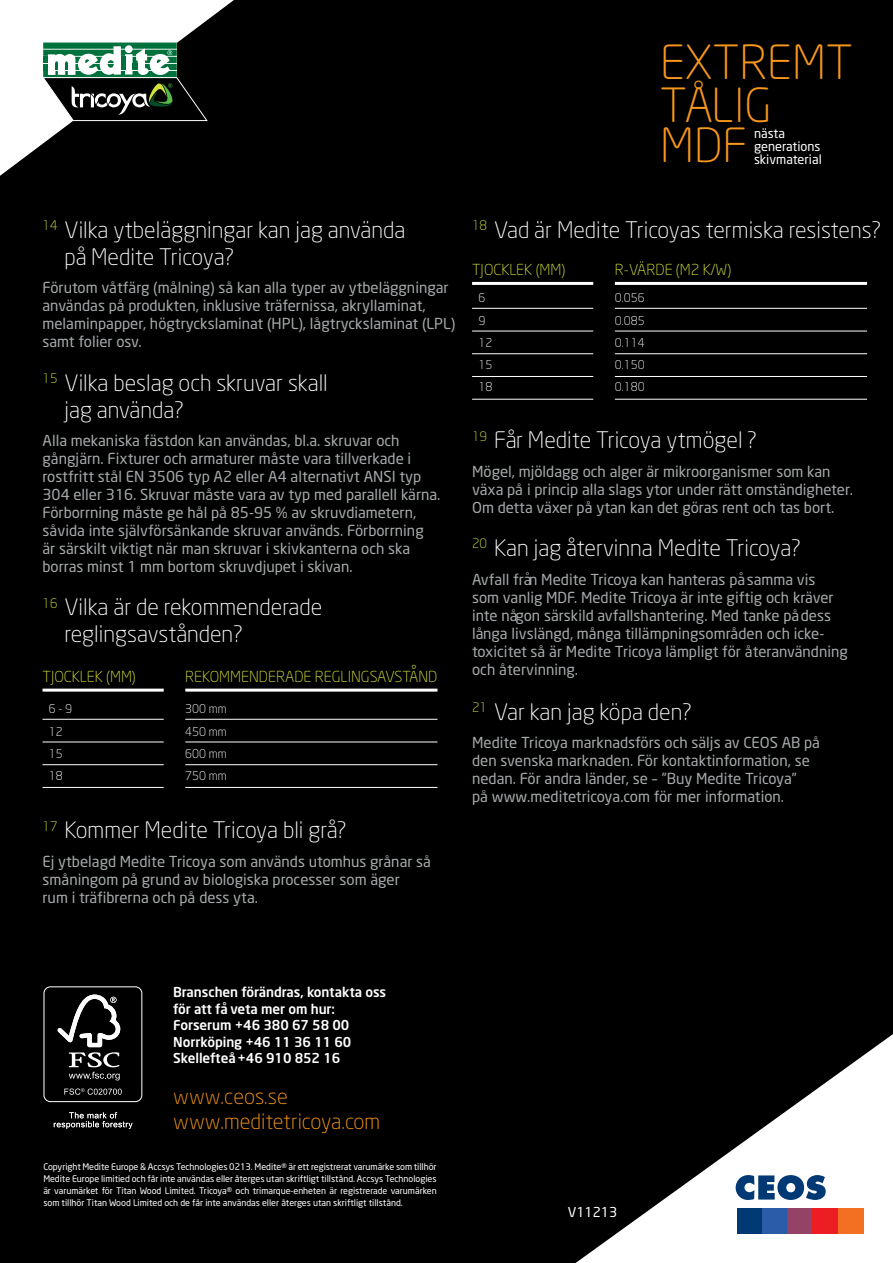
<style>
.page{position:relative;width:893px;height:1263px;background:#000}
.page>*{position:absolute;margin:0;border:0;box-sizing:border-box;transform-origin:0 0}
.t1{font:300 46.5px/41.7px "Neo Sans CE";color:#f8971d}
.t2{font:300 22.5px/27px "Neo Sans CE";color:#fff}
.t3{font:300 21px/24.8px "Neo Sans CE";color:#f8971d}
.t4{font:15px/18px "Neo Sans CE";color:#a7aaac}
.t5{font:300 15px "Neo Sans CE";color:#d6e03d}
.t6{font:500 13.5px/16.5px "Neo Sans CE";letter-spacing:-.005em;color:#fff}
.t7{font:13.5px "Neo Sans CE";color:#fff}
.t8{font:300 13.05px "Neo Sans CE";color:#d6e03d}
.t9{font:12.75px/13px "Neo Sans CE";color:#fff}
.t10{font:300 12px/22.2px "Neo Sans CE";color:#fff}
.t11{font:9px/12px "Neo Sans CE";letter-spacing:-.005em;color:#fff;text-align:justify}
</style>
<div class="page">
<svg style="left:42px;top:43px;width:166px;height:79px"></svg>
<hr style="left:43px;top:689px;width:121px;height:3px;background:#fff">
<hr style="left:472px;top:282px;width:121px;height:3px;background:#fff">
<hr style="left:43px;top:719px;width:121px;height:1px;background:#fff">
<hr style="left:472px;top:308px;width:121px;height:1px;background:#fff">
<hr style="left:43px;top:742px;width:121px;height:1px;background:#fff">
<hr style="left:472px;top:331px;width:121px;height:1px;background:#fff">
<hr style="left:43px;top:764px;width:121px;height:1px;background:#fff">
<hr style="left:472px;top:353px;width:121px;height:1px;background:#fff">
<hr style="left:43px;top:787px;width:121px;height:1px;background:#fff">
<hr style="left:472px;top:376px;width:121px;height:1px;background:#fff">
<hr style="left:472px;top:399px;width:121px;height:1px;background:#fff">
<hr style="left:185px;top:719px;width:252px;height:1px;background:#fff">
<hr style="left:615px;top:308px;width:252px;height:1px;background:#fff">
<hr style="left:185px;top:742px;width:252px;height:1px;background:#fff">
<hr style="left:615px;top:331px;width:252px;height:1px;background:#fff">
<hr style="left:185px;top:764px;width:252px;height:1px;background:#fff">
<hr style="left:615px;top:353px;width:252px;height:1px;background:#fff">
<hr style="left:185px;top:787px;width:252px;height:1px;background:#fff">
<hr style="left:615px;top:376px;width:252px;height:1px;background:#fff">
<hr style="left:615px;top:399px;width:252px;height:1px;background:#fff">
<hr style="left:185px;top:689px;width:252px;height:3px;background:#fff">
<hr style="left:615px;top:282px;width:252px;height:3px;background:#fff">
<div style="left:43px;top:986px;width:99px;height:116px;border:1px solid #fff;border-radius:6px"></div>
<svg style="left:57px;top:994px;width:63px;height:86px"></svg>
<svg style="left:54px;top:1112px;width:78px;height:17px"></svg>
<svg style="left:64px;top:1088px;width:58px;height:7px"></svg>
<svg style="left:736px;top:1175px;width:90px;height:25px"></svg>
<div style="left:737px;top:1208px;width:25px;height:25px;background:#003974"></div>
<div style="left:762px;top:1208px;width:26px;height:25px;background:#2a5caa"></div>
<div style="left:788px;top:1208px;width:25px;height:25px;background:#944266"></div>
<div style="left:813px;top:1208px;width:25px;height:25px;background:#ed1d24"></div>
<div style="left:838px;top:1208px;width:25px;height:25px;background:#f36f21"></div>
<h1 class="t1" style="left:660px;top:41px;width:194px">EXTREMT<br>TA<sup>°</sup> LIG<br>MDF</h1>
<p class="t9" style="left:754px;top:127px;width:69px">nästa generations skivmaterial</p>
<p class="t8" style="left:43px;top:218px;width:17px">14</p>
<p class="t8" style="left:472px;top:218px;width:17px">18</p>
<h2 class="t2" style="left:64px;top:216px;width:343px">Vilka ytbeläggningar kan jag använda pa<sup>°</sup> Medite Tricoya?</h2>
<h2 class="t2" style="left:494px;top:216px;width:389px">Vad är Medite Tricoyas termiska resistens?</h2>
<p class="t5" style="left:615px;top:261px;width:118px">R-VÄRDE (M2 K/W)</p>
<p class="t5" style="left:472px;top:261px;width:95px">TJOCKLEK (MM)</p>
<p class="t4" style="left:43px;top:279px;width:414px">Förutom va<sup>°</sup> tfärg (ma<sup>°</sup> lning) sa<sup>°</sup> kan alla typer av ytbeläggningar användas pa<sup>°</sup> produkten, inklusive träfernissa, akryllaminat, melaminpapper, högtryckslaminat (HPL), la<sup>°</sup> gtryckslaminat (LPL) samt folier osv.</p>
<p class="t8" style="left:43px;top:371px;width:17px">15</p>
<h2 class="t2" style="left:65px;top:369px;width:265px">Vilka beslag och skruvar skall jag använda?</h2>
<p class="t4" style="left:43px;top:432px;width:399px">Alla mekaniska fästdon kan användas, bl.a. skruvar och<br>ga<sup>°</sup> ngjärn. Fixturer och armaturer ma<sup>°</sup> ste vara tillverkade i rostfritt sta<sup>°</sup> l EN 3506 typ A2 eller A4 alternativt ANSI typ 304 eller 316. Skruvar ma<sup>°</sup> ste vara av typ med parallell kärna.<br>Förborrning ma<sup>°</sup> ste ge ha<sup>°</sup> l pa<sup>°</sup> 85-95 % av skruvdiametern,<br>sa<sup>°</sup> vida inte självförsänkande skruvar används. Förborrning<br>är särskilt viktigt när man skruvar i skivkanterna och ska borras minst 1 mm bortom skruvdjupet i skivan.</p>
<p class="t8" style="left:43px;top:595px;width:17px">16</p>
<h2 class="t2" style="left:64px;top:593px;width:259px">Vilka är de rekommenderade reglingsavsta<sup>°</sup>nden?</h2>
<p class="t5" style="left:43px;top:667px;width:95px">TJOCKLEK (MM)</p>
<p class="t10" style="left:49px;top:698px;width:25px">6 - 9<br>12<br>15<br>18</p>
<p class="t5" style="left:411px;top:662px;width:6px">°</p>
<p class="t5" style="left:185px;top:667px;width:254px">REKOMMENDERADE REGLINGSAVSTAND</p>
<p class="t10" style="left:185px;top:698px;width:43px;text-align:justify">300 mm 450 mm 600 mm 750 mm</p>
<p class="t8" style="left:43px;top:818px;width:17px">17</p>
<h2 class="t2" style="left:65px;top:816px;width:284px">Kommer Medite Tricoya bli gra<sup>°</sup>?</h2>
<p class="t4" style="left:43px;top:852px;width:390px">Ej ytbelagd Medite Tricoya som används utomhus gra<sup>°</sup> nar sa<sup>° </sup>sma<sup>°</sup> ningom pa<sup>°</sup> grund av biologiska processer som äger<br>rum i träfibrerna och pa<sup>°</sup> dess yta.</p>
<p class="t10" style="left:478px;top:287px;width:15px">6<br>9<br>12<br>15<br>18</p>
<p class="t10" style="left:615px;top:287px;width:31px;text-align:justify">0.056<br>0.085<br>0.114<br>0.150<br>0.180</p>
<p class="t8" style="left:472px;top:428px;width:17px">19</p>
<h2 class="t2" style="left:494px;top:426px;width:264px">Fa<sup>°</sup>r Medite Tricoya ytmögel ?</h2>
<p class="t4" style="left:472px;top:462px;width:382px">Mögel, mjöldagg och alger är mikroorganismer som kan växa pa<sup>°</sup> i princip alla slags ytor under rätt omständigheter.<br>Om detta växer pa<sup>°</sup> ytan kan det göras rent och tas bort.</p>
<p class="t8" style="left:472px;top:536px;width:17px">20</p>
<h2 class="t2" style="left:494px;top:534px;width:308px">Kan jag a<sup>°</sup>tervinna Medite Tricoya?</h2>
<p class="t4" style="left:472px;top:570px;width:377px">Avfall fra<sup>°</sup>n Medite Tricoya kan hanteras pa<sup>°</sup> samma vis<br>som vanlig MDF. Medite Tricoya är inte giftig och kräver inte na<sup>°</sup>gon särskild avfallshantering. Med tanke pa<sup>°</sup> dess<br>la<sup>°</sup> nga livslängd, ma<sup>°</sup> nga tillämpningsomra<sup>°</sup> den och icke&shy;toxicitet sa<sup>°</sup> är Medite Tricoya lämpligt för a<sup>°</sup> teranvändning och a<sup>°</sup> tervinning.</p>
<p class="t8" style="left:472px;top:699px;width:17px">21</p>
<h2 class="t2" style="left:494px;top:698px;width:199px">Var kan jag köpa den?</h2>
<p class="t4" style="left:472px;top:733px;width:349px">Medite Tricoya marknadsförs och säljs av CEOS AB pa<sup>° </sup>den svenska marknaden. För kontaktinformation, se nedan. För andra länder, se – ”Buy Medite Tricoya”<br>pa<sup>°</sup> www.meditetricoya.com för mer information.</p>
<p class="t6" style="left:173px;top:984px;width:214px">Branschen förändras, kontakta oss för att fa<sup>°</sup> veta mer om hur:<br>Forserum +46 380 67 58 00<br>Norrköping +46 11 36 11 60<br>Skelleftea<sup>°</sup> +46 910 852 16</p>
<h3 class="t3" style="left:173px;top:1084px;width:208px">www.ceos.se www.meditetricoya.com</h3>
<p class="t11" style="left:43px;top:1161px;width:395px">Copyright Medite Europe &amp; Accsys Technologies 0213. Medite® är ett registrerat varumärke som tillhör Medite Europe limitied och fa<sup>°</sup> r inte användas eller a<sup>°</sup>terges utan skriftligt tillsta<sup>°</sup> nd. Accsys Technologies är varumärket för Titan Wood Limited. Tricoya® och trimarque-enheten är registrerade varumärken som tillhör Titan Wood Limited och de fa<sup>°</sup> r inte användas eller a<sup>°</sup> terges utan skriftligt tillsta<sup>°</sup> nd.</p>
<p class="t7" style="left:568px;top:1203px;width:51px">V11213</p>
</div>
